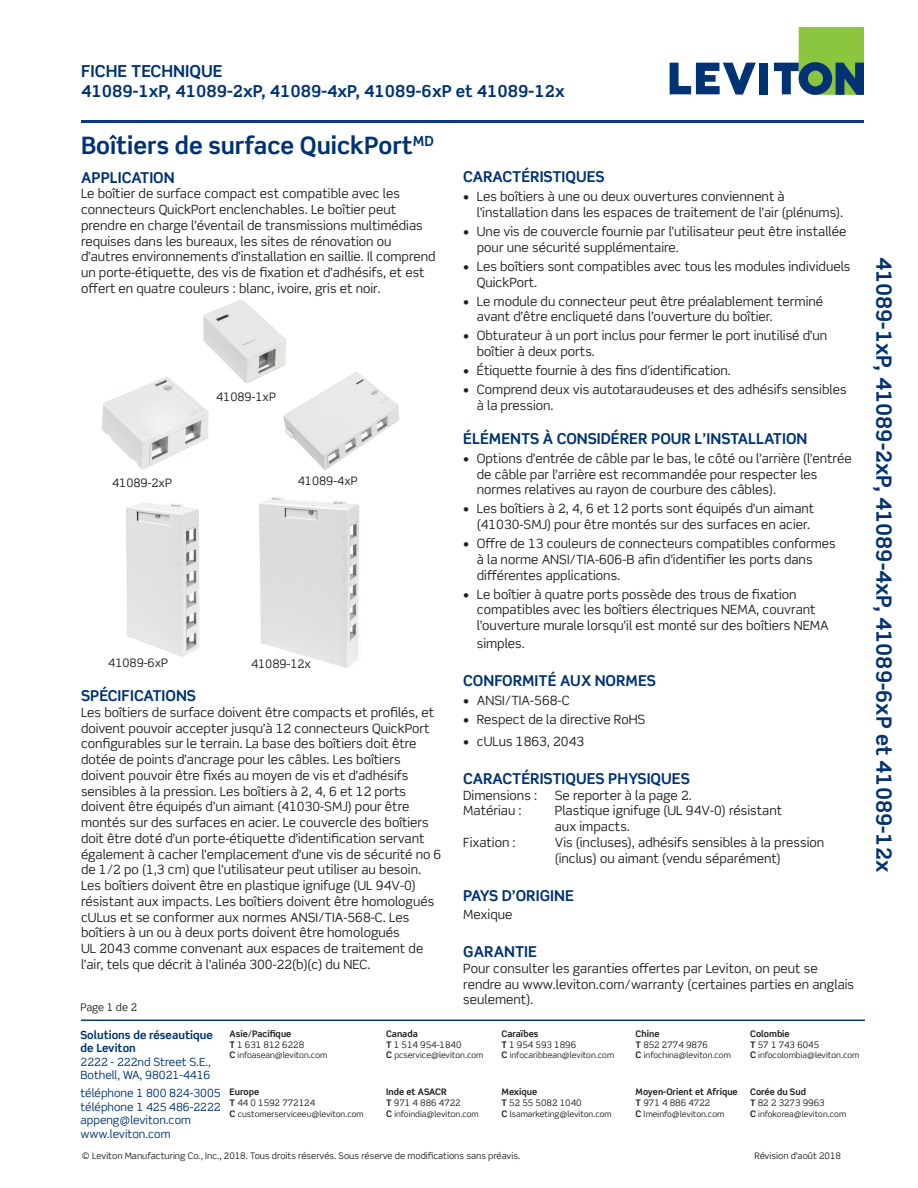
<style>
.page{position:relative;width:918px;height:1188px;background:#fff}
.page>*{position:absolute;margin:0;border:0;box-sizing:border-box;transform-origin:0 0}
.t1{font:700 24px "Scene Std";color:#013374}
.t2{font:700 21px "Scene Std";color:#013374}
.t3{font:700 16.5px "Scene Std";color:#013374}
.Subheads{font:700 15px "Scene Std";color:#013374}
.Body{font:12.75px/15.8px "Scene Std";color:#231f20}
.Bulletted{font:11.7px "Scene Std";color:#231f20}
.t4{font:11.25px/13.5px "Scene Std";color:#013374}
.t5{font:10.5px "Scene Std";letter-spacing:-.01em;color:#231f20}
.t6{font:9px/10.8px "Scene Std";color:#231f20}
.t7{font:700 9px/10.8px "Scene Std";color:#231f20}
.t8{font:8.25px "Scene Std";color:#231f20}
.s1{font-weight:700}
.s2{font-weight:400}
.s3{font-weight:700;font-size:9px}
</style>
<div class="page">
<svg style="left:670px;top:63px;width:86px;height:32px"></svg>
<div style="left:759px;top:63px;width:9px;height:31px;background:#013374"></div>
<svg style="left:774px;top:27px;width:90px;height:68px"></svg>
<hr style="left:81px;top:120px;width:783px;height:3px;background:#083981">
<img style="left:102px;top:377px;width:107px;height:92px">
<img style="left:203px;top:300px;width:83px;height:84px">
<img style="left:283px;top:372px;width:117px;height:98px">
<img style="left:126px;top:502px;width:73px;height:155px">
<img style="left:259px;top:496px;width:101px;height:172px">
<hr style="left:81px;top:1020px;width:784px;height:1px;background:#083981">
<p class="t3" style="left:81px;top:61px;width:143px">FICHE TECHNIQUE</p>
<p class="t3" style="left:81px;top:81px;width:485px">41089-1xP, 41089-2xP, 41089-4xP, 41089-6xP et 41089-12x</p>
<p class="t1" style="left:81px;top:130px;width:354px">Boîtiers de surface QuickPort<sup>MD</sup></p>
<p class="Subheads" style="left:463px;top:168px;width:143px">CARACTÉRISTIQUES</p>
<p class="Body" style="left:477px;top:189px;width:368px;text-indent:-14px">• Les boîtiers à une ou deux ouvertures conviennent à l’installation dans les espaces de traitement de l’air (plénums).</p>
<p class="Body" style="left:477px;top:223px;width:371px;text-indent:-14px">• Une vis de couvercle fournie par l’utilisateur peut être installée pour une sécurité supplémentaire.</p>
<p class="Body" style="left:477px;top:258px;width:375px;text-indent:-14px">• Les boîtiers sont compatibles avec tous les modules individuels<br>QuickPort.</p>
<p class="Body" style="left:477px;top:293px;width:348px;text-indent:-14px">• Le module du connecteur peut être préalablement terminé avant d’être encliqueté dans l’ouverture du boîtier.</p>
<p class="Body" style="left:477px;top:328px;width:352px;text-indent:-14px">• Obturateur à un port inclus pour fermer le port inutilisé d’un boîtier à deux ports.</p>
<p class="Body" style="left:463px;top:362px;width:269px">• Étiquette fournie à des fins d’identification.</p>
<p class="Body" style="left:477px;top:381px;width:371px;text-indent:-14px">• Comprend deux vis autotaraudeuses et des adhésifs sensibles à la pression.</p>
<p class="Subheads" style="left:463px;top:429px;width:346px">ÉLÉMENTS À CONSIDÉRER POUR L’INSTALLATION</p>
<p class="Body" style="left:477px;top:450px;width:376px;text-indent:-14px">• Options d’entrée de câble par le bas, le côté ou l’arrière (l’entrée de câble par l’arrière est recommandée pour respecter les normes relatives au rayon de courbure des câbles).</p>
<p class="Body" style="left:477px;top:501px;width:339px;text-indent:-14px">• Les boîtiers à 2, 4, 6 et 12 ports sont équipés d’un aimant (41030-SMJ) pour être montés sur des surfaces en acier.</p>
<p class="Body" style="left:477px;top:536px;width:361px;text-indent:-14px">• Offre de 13 couleurs de connecteurs compatibles conformes à la norme ANSI/TIA-606-B afin d’identifier les ports dans différentes applications.</p>
<p class="Body" style="left:477px;top:586px;width:354px;text-indent:-14px">• Le boîtier à quatre ports possède des trous de fixation compatibles avec les boîtiers électriques NEMA, couvrant l’ouverture murale lorsqu’il est monté sur des boîtiers NEMA</p>
<p class="Body" style="left:477px;top:636px;width:50px">simples.</p>
<p class="Subheads" style="left:463px;top:672px;width:194px">CONFORMITÉ AUX NORMES</p>
<p class="Body" style="left:463px;top:693px;width:108px">• ANSI/TIA-568-C</p>
<p class="Body" style="left:463px;top:712px;width:184px">• Respect de la directive RoHS</p>
<p class="Body" style="left:463px;top:733px;width:122px">• cULus 1863, 2043</p>
<p class="Subheads" style="left:463px;top:769px;width:228px">CARACTÉRISTIQUES PHYSIQUES</p>
<p class="Body" style="left:463px;top:787px;width:75px">Dimensions :</p>
<p class="Body" style="left:555px;top:787px;width:139px">Se reporter à la page 2.</p>
<p class="Body" style="left:463px;top:803px;width:60px">Matériau :</p>
<p class="Body" style="left:555px;top:803px;width:229px">Plastique ignifuge (UL 94V-0) résistant aux impacts.</p>
<p class="Body" style="left:463px;top:834px;width:54px">Fixation :</p>
<p class="Body" style="left:555px;top:834px;width:271px">Vis (incluses), adhésifs sensibles à la pression (inclus) ou aimant (vendu séparément)</p>
<p class="Subheads" style="left:463px;top:886px;width:112px">PAYS D’ORIGINE</p>
<p class="Body" style="left:463px;top:906px;width:51px">Mexique</p>
<p class="Subheads" style="left:463px;top:942px;width:75px">GARANTIE</p>
<p class="Body" style="left:463px;top:960px;width:392px">Pour consulter les garanties offertes par Leviton, on peut se rendre au www.leviton.com/warranty (certaines parties en anglais seulement).</p>
<p class="Subheads" style="left:81px;top:168px;width:95px">APPLICATION</p>
<p class="Body" style="left:81px;top:186px;width:356px">Le boîtier de surface compact est compatible avec les connecteurs QuickPort enclenchables. Le boîtier peut prendre en charge l’éventail de transmissions multimédias requises dans les bureaux, les sites de rénovation ou d’autres environnements d’installation en saillie. Il comprend un porte-étiquette, des vis de fixation et d’adhésifs, et est offert en quatre couleurs : blanc, ivoire, gris et noir.</p>
<p class="Bulletted" style="left:216px;top:389px;width:61px">41089-1xP</p>
<p class="Bulletted" style="left:298px;top:474px;width:61px">41089-4xP</p>
<p class="Bulletted" style="left:112px;top:475px;width:61px">41089-2xP</p>
<p class="Bulletted" style="left:108px;top:655px;width:61px">41089-6xP</p>
<p class="Bulletted" style="left:251px;top:656px;width:62px">41089-12x</p>
<p class="Subheads" style="left:81px;top:686px;width:117px">SPÉCIFICATIONS</p>
<p class="Body" style="left:81px;top:704px;width:362px">Les boîtiers de surface doivent être compacts et profilés, et doivent pouvoir accepter jusqu’à 12 connecteurs QuickPort configurables sur le terrain. La base des boîtiers doit être dotée de points d’ancrage pour les câbles. Les boîtiers doivent pouvoir être fixés au moyen de vis et d’adhésifs sensibles à la pression. Les boîtiers à 2, 4, 6 et 12 ports doivent être équipés d’un aimant (41030-SMJ) pour être montés sur des surfaces en acier. Le couvercle des boîtiers doit être doté d’un porte-étiquette d’identification servant également à cacher l’emplacement d’une vis de sécurité no 6 de 1/2 po (1,3 cm) que l’utilisateur peut utiliser au besoin.<br>Les boîtiers doivent être en plastique ignifuge (UL 94V-0) résistant aux impacts. Les boîtiers doivent être homologués cULus et se conformer aux normes ANSI/TIA-568-C. Les boîtiers à un ou à deux ports doivent être homologués<br>UL 2043 comme convenant aux espaces de traitement de l’air, tels que décrit à l’alinéa 300-22(b)(c) du NEC.</p>
<p class="t5" style="left:80px;top:1000px;width:58px">Page 1 de 2</p>
<p class="t4" style="left:80px;top:1028px;width:134px"><span class="s1">Solutions de réseautique de Leviton<br></span>2222 - 222nd Street S.E.,<br>Bothell, WA, 98021-4416</p>
<p class="t4" style="left:80px;top:1086px;width:142px">téléphone 1 800 824-3005</p>
<p class="t4" style="left:80px;top:1100px;width:142px">téléphone 1 425 486-2222</p>
<p class="t4" style="left:80px;top:1113px;width:112px">appeng@leviton.com</p>
<p class="t4" style="left:80px;top:1127px;width:91px">www.leviton.com</p>
<p class="t6" style="left:82px;top:1150px;width:440px">© Leviton Manufacturing Co., Inc., 2018. Tous droits réservés. Sous réserve de modifications sans préavis.</p>
<p class="t6" style="left:754px;top:1150px;width:88px">Révision d’août 2018</p>
<p class="t7" style="left:230px;top:1028px;width:76px">Asie/Pacifique<br>T <span class="s2">1 631 812 6228</span></p>
<p class="t8" style="left:230px;top:1050px;width:99px"><span class="s3">C</span> infoasean@leviton.com</p>
<p class="t6" style="left:386px;top:1028px;width:77px"><span class="s1">Canada<br>T</span> 1 514 954-1840</p>
<p class="t8" style="left:386px;top:1050px;width:99px"><span class="s3">C</span> pcservice@leviton.com</p>
<p class="t6" style="left:502px;top:1028px;width:76px"><span class="s1">Caraïbes<br>T</span> 1 954 593 1896</p>
<p class="t8" style="left:502px;top:1050px;width:114px"><span class="s3">C</span> infocaribbean@leviton.com</p>
<p class="t7" style="left:636px;top:1028px;width:26px">Chine</p>
<p class="t6" style="left:636px;top:1039px;width:74px"><span class="s1">T</span> 852 2774 9876</p>
<p class="t8" style="left:636px;top:1050px;width:97px"><span class="s3">C</span> infochina@leviton.com</p>
<p class="t7" style="left:750px;top:1028px;width:41px">Colombie</p>
<p class="t6" style="left:750px;top:1039px;width:71px"><span class="s1">T</span> 57 1 743 6045</p>
<p class="t8" style="left:750px;top:1050px;width:111px"><span class="s3">C</span> infocolombia@leviton.com</p>
<p class="t7" style="left:750px;top:1086px;width:76px">Corée du Sud<br>T <span class="s2">82 2 3273 9963</span></p>
<p class="t8" style="left:750px;top:1109px;width:98px"><span class="s3">C</span> infokorea@leviton.com</p>
<p class="t7" style="left:386px;top:1086px;width:62px">Inde et ASACR</p>
<p class="t6" style="left:386px;top:1097px;width:76px"><span class="s1">T</span> 971 4 886 4722</p>
<p class="t8" style="left:386px;top:1109px;width:94px"><span class="s3">C</span> infoindia@leviton.com</p>
<p class="t6" style="left:502px;top:1086px;width:82px"><span class="s1">Mexique<br>T</span> 52 55 5082 1040</p>
<p class="t8" style="left:502px;top:1109px;width:112px"><span class="s3">C</span> lsamarketing@leviton.com</p>
<p class="t7" style="left:636px;top:1086px;width:104px">Moyen-Orient et Afrique<br>T <span class="s2">971 4 886 4722</span></p>
<p class="t8" style="left:636px;top:1109px;width:90px"><span class="s3">C</span> lmeinfo@leviton.com</p>
<p class="t6" style="left:230px;top:1086px;width:87px"><span class="s1">Europe<br>T</span> 44 0 1592 772124</p>
<p class="t8" style="left:230px;top:1109px;width:136px"><span class="s3">C</span> customerserviceeu@leviton.com</p>
<p class="t2" style="left:897px;top:256px;width:617px;rotate:90deg">41089-1xP, 41089-2xP, 41089-4xP, 41089-6xP et 41089-12x</p>
</div>
